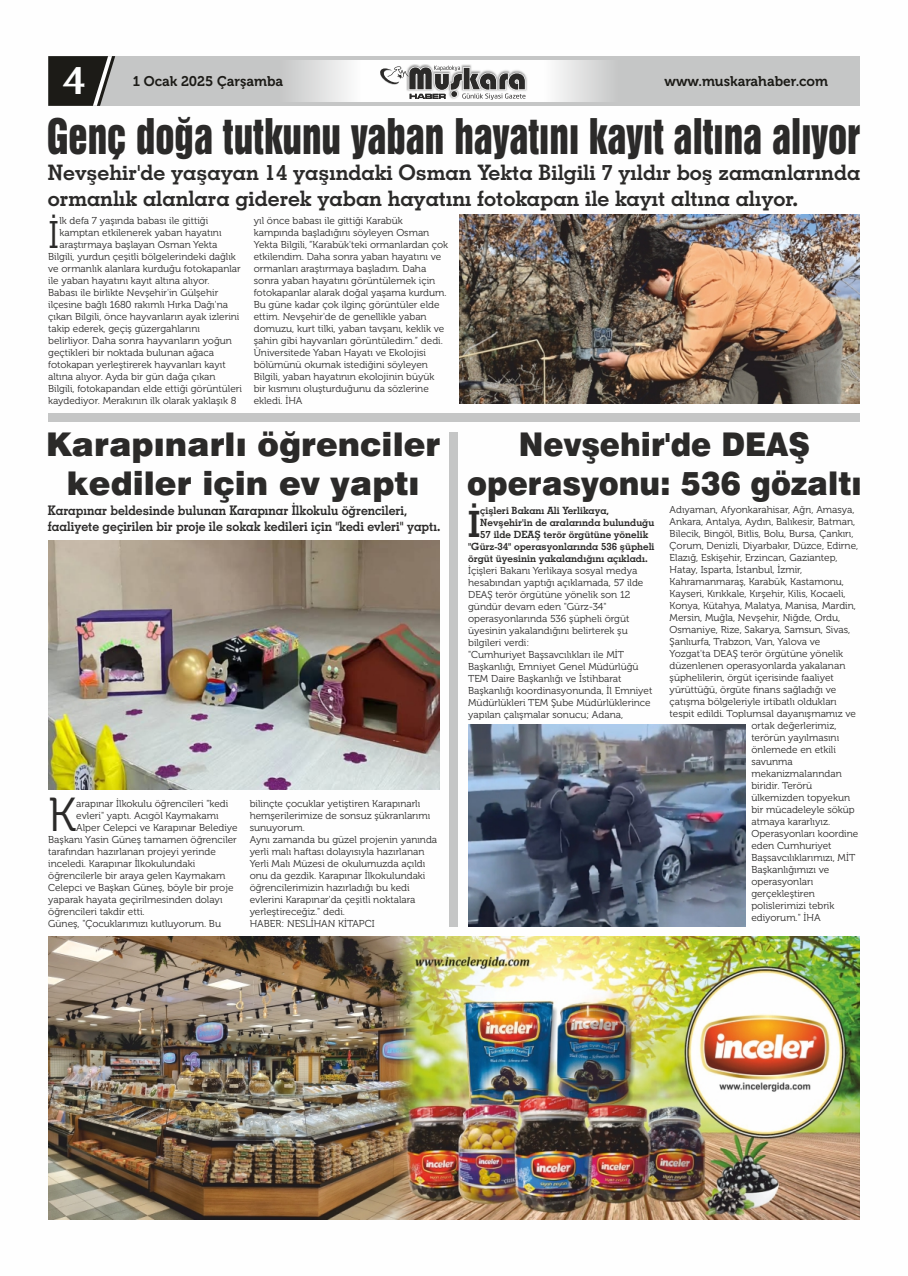
<style>
.page{position:relative;width:908px;height:1276px;background:#fff}
.page>*{position:absolute;margin:0;border:0;box-sizing:border-box;transform-origin:0 0}
.t1{font:47.5px "Museo 300";color:#2b2a29}
.t2{font:44.8px "Swiss 921 BT";color:#2b2a29;scale:.87 1}
.t3{font:700 40.3px "Optima";color:#fefefe}
.t4{font:38.3px "Museo 300";color:#2b2a29}
.t5{font:36.3px "Geometric Slabserif 703 Bold BT";color:#2b2a29}
.t6{font:900 32.7px/39.2px "Swiss 721 BT";color:#2b2a29;text-align:center}
.t7{font:900 32.7px/39.2px "Swiss 721 BT";color:#2b2a29;text-align:center;scale:.93 1}
.t8{font:21.3px/25.6px "Geometric Slabserif 703 Bold BT";color:#2b2a29}
.t9{font:14px "Museo 700";color:#1c1b17}
.t10{font:13.2px/15.9px "Geometric Slabserif 703 Bold BT";color:#2b2a29;scale:.93 1}
.t11{font:10px/12px "Museo 300";color:#2b2a29}
.t12{font:10px "Geometric Slabserif 703 Bold BT";color:#2b2a29}
</style>
<div class="page">
<div style="left:48px;top:56px;width:811px;height:50px;background:#c5c6c6"></div>
<img style="left:295px;top:60px;width:310px;height:42px">
<svg style="left:48px;top:56px;width:67px;height:50px;background:#3d3c39"></svg>
<img style="left:406px;top:64px;width:121px;height:36px">
<svg style="left:378px;top:66px;width:148px;height:36px;background:#aeadad"></svg>
<img style="left:48px;top:936px;width:811px;height:283px">
<img style="left:459px;top:214px;width:400px;height:189px">
<div style="left:48px;top:413px;width:811px;height:9px;background:#c5c6c6"></div>
<div style="left:449px;top:432px;width:9px;height:495px;background:#c5c6c6"></div>
<img style="left:48px;top:540px;width:391px;height:249px">
<img style="left:468px;top:724px;width:277px;height:203px">
<h3 class="t3" style="left:62px;top:63px;width:26px">4</h3>
<h3 class="t9" style="left:133px;top:75px;width:152px">1 Ocak 2025 Çarşamba</h3>
<h3 class="t9" style="left:664px;top:75px;width:165px">www.muskarahaber.com</h3>
<h2 class="t2" style="left:47px;top:120px;width:936px">Genç doğa tutkunu yaban hayatını kayıt altına alıyor</h2>
<h3 class="t8" style="left:48px;top:162px;width:813px">Nevşehir'de yaşayan 14 yaşındaki Osman Yekta Bilgili 7 yıldır boş zamanlarında ormanlık alanlara giderek yaban hayatını fotokapan ile kayıt altına alıyor.</h3>
<h3 class="t4" style="left:48px;top:219px;width:13px">İ</h3>
<p class="t11" style="left:59px;top:215px;width:150px">lk defa 7 yaşında babası ile gittiği</p>
<p class="t11" style="left:59px;top:227px;width:163px">kamptan etkilenerek yaban hayatını</p>
<p class="t11" style="left:59px;top:239px;width:159px">araştırmaya başlayan Osman Yekta</p>
<p class="t11" style="left:48px;top:251px;width:189px">Bilgili, yurdun çeşitli bölgelerindeki dağlık</p>
<p class="t11" style="left:48px;top:263px;width:194px">ve ormanlık alanlara kurduğu fotokapanlar</p>
<p class="t11" style="left:48px;top:275px;width:163px">ile yaban hayatını kayıt altına alıyor.</p>
<p class="t11" style="left:48px;top:287px;width:171px">Babası ile birlikte Nevşehir'in Gülşehir</p>
<p class="t11" style="left:48px;top:299px;width:181px">ilçesine bağlı 1680 rakımlı Hırka Dağı'na</p>
<p class="t11" style="left:48px;top:311px;width:193px">çıkan Bilgili, önce hayvanların ayak izlerini</p>
<p class="t11" style="left:48px;top:323px;width:153px">takip ederek, geçiş güzergahlarını</p>
<p class="t11" style="left:48px;top:335px;width:185px">belirliyor. Daha sonra hayvanların yoğun</p>
<p class="t11" style="left:48px;top:347px;width:167px">geçtikleri bir noktada bulunan ağaca</p>
<p class="t11" style="left:48px;top:359px;width:179px">fotokapan yerleştirerek hayvanları kayıt</p>
<p class="t11" style="left:48px;top:371px;width:169px">altına alıyor. Ayda bir gün dağa çıkan</p>
<p class="t11" style="left:48px;top:383px;width:195px">Bilgili, fotokapandan elde ettiği görüntüleri</p>
<p class="t11" style="left:48px;top:395px;width:190px">kaydediyor. Merakının ilk olarak yaklaşık 8</p>
<p class="t11" style="left:254px;top:215px;width:196px">yıl önce babası ile gittiği Karabük kampında başladığını söyleyen Osman Yekta Bilgili, “Karabük'teki ormanlardan çok etkilendim. Daha sonra yaban hayatını ve ormanları araştırmaya başladım. Daha sonra yaban hayatını görüntülemek için fotokapanlar alarak doğal yaşama kurdum.<br>Bu güne kadar çok ilginç görüntüler elde ettim. Nevşehir'de de genellikle yaban domuzu, kurt tilki, yaban tavşanı, keklik ve şahin gibi hayvanları görüntüledim.” dedi.<br>Üniversitede Yaban Hayatı ve Ekolojisi bölümünü okumak istediğini söyleyen Bilgili, yaban hayatının ekolojinin büyük bir kısmını oluşturduğunu da sözlerine ekledi. İHA</p>
<h3 class="t6" style="left:46px;top:428px;width:396px">Karapınarlı öğrenciler kediler için ev yaptı</h3>
<h3 class="t10" style="left:48px;top:504px;width:423px">Karapınar beldesinde bulunan Karapınar İlkokulu öğrencileri, faaliyete geçirilen bir proje ile sokak kedileri için "kedi evleri" yaptı.</h3>
<h1 class="t1" style="left:48px;top:795px;width:30px">K</h1>
<p class="t11" style="left:76px;top:798px;width:153px">arapınar İlkokulu öğrencileri "kedi</p>
<p class="t11" style="left:76px;top:810px;width:144px">evleri" yaptı. Acıgöl Kaymakamı</p>
<p class="t11" style="left:76px;top:822px;width:163px">Alper Celepci ve Karapınar Belediye</p>
<p class="t11" style="left:48px;top:834px;width:190px">Başkanı Yasin Güneş tamamen öğrenciler</p>
<p class="t11" style="left:48px;top:846px;width:169px">tarafından hazırlanan projeyi yerinde</p>
<p class="t11" style="left:48px;top:858px;width:148px">inceledi. Karapınar İlkokulundaki</p>
<p class="t11" style="left:48px;top:870px;width:179px">öğrencilerle bir araya gelen Kaymakam</p>
<p class="t11" style="left:48px;top:882px;width:187px">Celepci ve Başkan Güneş, böyle bir proje</p>
<p class="t11" style="left:48px;top:894px;width:176px">yaparak hayata geçirilmesinden dolayı</p>
<p class="t11" style="left:48px;top:906px;width:98px">öğrencileri takdir etti.</p>
<p class="t11" style="left:48px;top:918px;width:174px">Güneş, "Çocuklarımızı kutluyorum. Bu</p>
<p class="t11" style="left:249px;top:798px;width:189px">bilinçte çocuklar yetiştiren Karapınarlı hemşerilerimize de sonsuz şükranlarımı sunuyorum.<br>Aynı zamanda bu güzel projenin yanında yerli malı haftası dolayısıyla hazırlanan Yerli Malı Müzesi de okulumuzda açıldı onu da gezdik. Karapınar İlkokulundaki öğrencilerimizin hazırladığı bu kedi evlerini Karapınar'da çeşitli noktalara yerleştireceğiz." dedi.<br>HABER: NESLİHAN KİTAPCI</p>
<h3 class="t7" style="left:467px;top:428px;width:425px">Nevşehir'de DEAŞ operasyonu: 536 gözaltı</h3>
<h3 class="t5" style="left:468px;top:510px;width:14px">İ</h3>
<p class="t12" style="left:480px;top:506px;width:130px">çişleri Bakanı Ali Yerlikaya,</p>
<p class="t11" style="left:669px;top:505px;width:186px">Adıyaman, Afyonkarahisar, Ağrı, Amasya,</p>
<p class="t11" style="left:669px;top:517px;width:187px">Ankara, Antalya, Aydın, Balıkesir, Batman,</p>
<p class="t11" style="left:669px;top:529px;width:185px">Bilecik, Bingöl, Bitlis, Bolu, Bursa, Çankırı,</p>
<p class="t11" style="left:669px;top:541px;width:190px">Çorum, Denizli, Diyarbakır, Düzce, Edirne,</p>
<p class="t11" style="left:669px;top:553px;width:169px">Elazığ, Eskişehir, Erzincan, Gaziantep,</p>
<p class="t11" style="left:669px;top:565px;width:134px">Hatay, Isparta, İstanbul, İzmir,</p>
<p class="t11" style="left:669px;top:577px;width:176px">Kahramanmaraş, Karabük, Kastamonu,</p>
<p class="t11" style="left:669px;top:589px;width:177px">Kayseri, Kırıkkale, Kırşehir, Kilis, Kocaeli,</p>
<p class="t11" style="left:669px;top:601px;width:188px">Konya, Kütahya, Malatya, Manisa, Mardin,</p>
<p class="t11" style="left:669px;top:613px;width:172px">Mersin, Muğla, Nevşehir, Niğde, Ordu,</p>
<p class="t11" style="left:669px;top:625px;width:182px">Osmaniye, Rize, Sakarya, Samsun, Sivas,</p>
<p class="t11" style="left:669px;top:637px;width:152px">Şanlıurfa, Trabzon, Van, Yalova ve</p>
<p class="t11" style="left:669px;top:649px;width:175px">Yozgat'ta DEAŞ terör örgütüne yönelik</p>
<p class="t11" style="left:669px;top:661px;width:177px">düzenlenen operasyonlarda yakalanan</p>
<p class="t11" style="left:669px;top:673px;width:166px">şüphelilerin, örgüt içerisinde faaliyet</p>
<p class="t11" style="left:669px;top:685px;width:168px">yürüttüğü, örgüte finans sağladığı ve</p>
<p class="t11" style="left:669px;top:697px;width:168px">çatışma bölgeleriyle irtibatlı oldukları</p>
<p class="t11" style="left:669px;top:709px;width:188px">tespit edildi. Toplumsal dayanışmamız ve</p>
<p class="t11" style="left:751px;top:721px;width:87px">ortak değerlerimiz,</p>
<p class="t11" style="left:751px;top:733px;width:89px">terörün yayılmasını</p>
<p class="t11" style="left:751px;top:745px;width:86px">önlemede en etkili</p>
<p class="t11" style="left:751px;top:757px;width:43px">savunma</p>
<p class="t11" style="left:751px;top:769px;width:92px">mekanizmalarından</p>
<p class="t11" style="left:751px;top:781px;width:62px">biridir. Terörü</p>
<p class="t11" style="left:751px;top:793px;width:100px">ülkemizden topyekun</p>
<p class="t11" style="left:751px;top:805px;width:105px">bir mücadeleyle söküp</p>
<p class="t11" style="left:751px;top:817px;width:80px">atmaya kararlıyız.</p>
<p class="t11" style="left:751px;top:829px;width:108px">Operasyonları koordine</p>
<p class="t11" style="left:751px;top:841px;width:82px">eden Cumhuriyet</p>
<p class="t11" style="left:751px;top:853px;width:105px">Başsavcılıklarımızı, MİT</p>
<p class="t11" style="left:751px;top:865px;width:79px">Başkanlığımızı ve</p>
<p class="t11" style="left:751px;top:877px;width:63px">operasyonları</p>
<p class="t11" style="left:751px;top:889px;width:65px">gerçekleştiren</p>
<p class="t11" style="left:751px;top:901px;width:85px">polislerimizi tebrik</p>
<p class="t11" style="left:751px;top:913px;width:71px">ediyorum." İHA</p>
<p class="t12" style="left:480px;top:518px;width:175px">Nevşehir'in de aralarında bulunduğu</p>
<p class="t12" style="left:480px;top:530px;width:169px">57 ilde DEAŞ terör örgütüne yönelik</p>
<p class="t12" style="left:468px;top:542px;width:188px">"Gürz-34" operasyonlarında 536 şüpheli</p>
<p class="t12" style="left:468px;top:554px;width:181px">örgüt üyesinin yakalandığını açıkladı.</p>
<p class="t11" style="left:468px;top:565px;width:185px">İçişleri Bakanı Yerlikaya sosyal medya hesabından yaptığı açıklamada, 57 ilde DEAŞ terör örgütüne yönelik son 12 gündür devam eden "Gürz-34" operasyonlarında 536 şüpheli örgüt üyesinin yakalandığını belirterek şu bilgileri verdi:<br>"Cumhuriyet Başsavcılıkları ile MİT Başkanlığı, Emniyet Genel Müdürlüğü TEM Daire Başkanlığı ve İstihbarat Başkanlığı koordinasyonunda, İl Emniyet Müdürlükleri TEM Şube Müdürlüklerince yapılan çalışmalar sonucu; Adana,</p>
</div>
